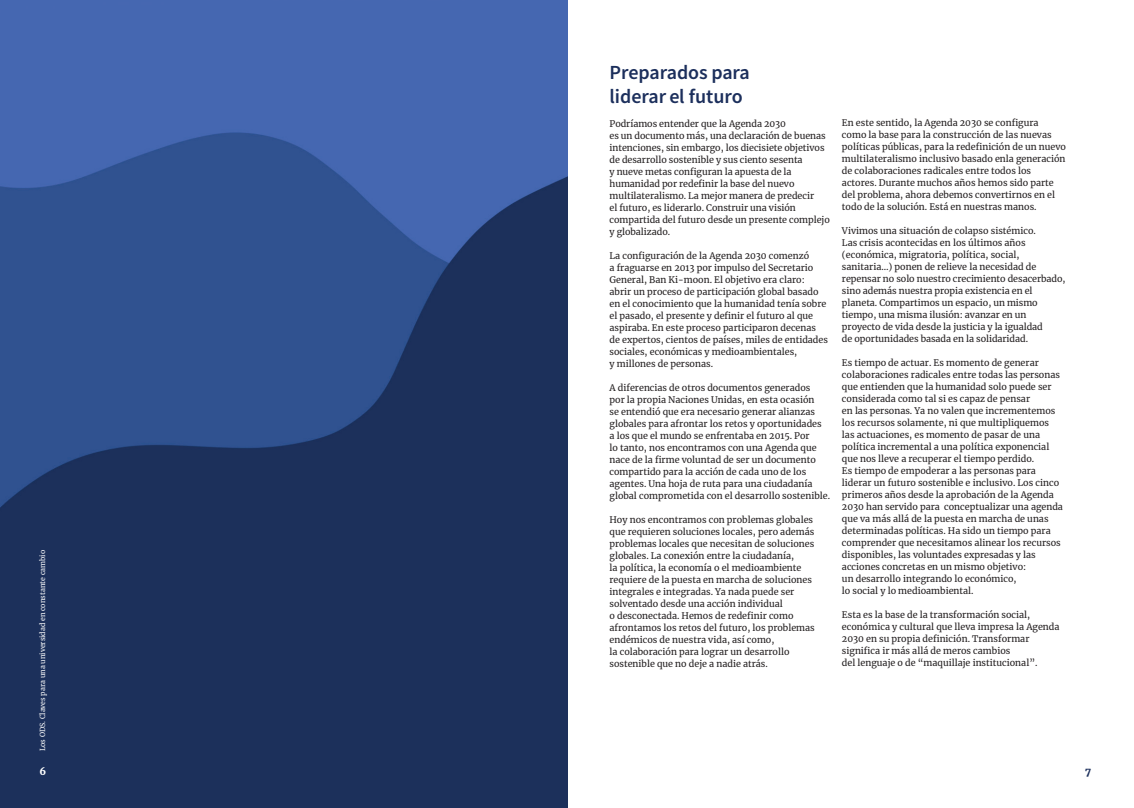
<style>
.page{position:relative;width:1134px;height:808px;background:#fff}
.page>*{position:absolute;margin:0;border:0;box-sizing:border-box;transform-origin:0 0}
.t1{font:20px/24px "Source Sans Variable";color:#1c2f5c}
.t2{font:900 10px "Merriweather";color:#fff}
.t3{font:900 10px "Merriweather";color:#1c2f5c}
.t4{font:9px/12px "Merriweather";color:#231f20}
.t5{font:7px "Merriweather";color:#fff}
</style>
<div class="page">
<img style="left:0;top:0;width:567px;height:808px">
<p class="t5" style="left:38px;top:751px;width:203px;rotate:-90deg">Los ODS. Claves para una universidad en constante cambio</p>
<h1 class="t1" style="left:609px;top:60px;width:142px">Preparados para liderar el futuro</h1>
<p class="t4" style="left:609px;top:117px;width:222px">Podríamos entender que la Agenda 2030<br>es un documento más, una declaración de buenas intenciones, sin embargo, los diecisiete objetivos de desarrollo sostenible y sus ciento sesenta<br>y nueve metas configuran la apuesta de la humanidad por redefinir la base del nuevo multilateralismo. La mejor manera de predecir<br>el futuro, es liderarlo. Construir una visión compartida del futuro desde un presente complejo y globalizado.</p>
<p class="t4" style="left:609px;top:249px;width:220px">La configuración de la Agenda 2030 comenzó<br>a fraguarse en 2013 por impulso del Secretario General, Ban Ki-moon. El objetivo era claro: abrir un proceso de participación global basado en el conocimiento que la humanidad tenía sobre el pasado, el presente y definir el futuro al que aspiraba. En este proceso participaron decenas de expertos, cientos de países, miles de entidades sociales, económicas y medioambientales,<br>y millones de personas.</p>
<p class="t4" style="left:609px;top:381px;width:222px">A diferencias de otros documentos generados<br>por la propia Naciones Unidas, en esta ocasión<br>se entendió que era necesario generar alianzas globales para afrontar los retos y oportunidades<br>a los que el mundo se enfrentaba en 2015. Por<br>lo tanto, nos encontramos con una Agenda que nace de la firme voluntad de ser un documento compartido para la acción de cada uno de los agentes. Una hoja de ruta para una ciudadanía global comprometida con el desarrollo sostenible.</p>
<p class="t4" style="left:609px;top:513px;width:207px">Hoy nos encontramos con problemas globales que requieren soluciones locales, pero además problemas locales que necesitan de soluciones globales. La conexión entre la ciudadanía,<br>la política, la economía o el medioambiente requiere de la puesta en marcha de soluciones integrales e integradas. Ya nada puede ser solventado desde una acción individual<br>o desconectada. Hemos de redefinir como afrontamos los retos del futuro, los problemas endémicos de nuestra vida, así como,<br>la colaboración para lograr un desarrollo sostenible que no deje a nadie atrás.</p>
<p class="t4" style="left:842px;top:117px;width:225px">En este sentido, la Agenda 2030 se configura<br>como la base para la construcción de las nuevas políticas públicas, para la redefinición de un nuevo multilateralismo inclusivo basado enla generación de colaboraciones radicales entre todos los actores. Durante muchos años hemos sido parte del problema, ahora debemos convertirnos en el todo de la solución. Está en nuestras manos.</p>
<p class="t4" style="left:842px;top:225px;width:225px">Vivimos una situación de colapso sistémico.<br>Las crisis acontecidas en los últimos años (económica, migratoria, política, social, sanitaria…) ponen de relieve la necesidad de repensar no solo nuestro crecimiento desacerbado, sino además nuestra propia existencia en el planeta. Compartimos un espacio, un mismo tiempo, una misma ilusión: avanzar en un proyecto de vida desde la justicia y la igualdad<br>de oportunidades basada en la solidaridad.</p>
<p class="t4" style="left:842px;top:357px;width:223px">Es tiempo de actuar. Es momento de generar colaboraciones radicales entre todas las personas que entienden que la humanidad solo puede ser considerada como tal si es capaz de pensar<br>en las personas. Ya no valen que incrementemos los recursos solamente, ni que multipliquemos las actuaciones, es momento de pasar de una política incremental a una política exponencial que nos lleve a recuperar el tiempo perdido.<br>Es tiempo de empoderar a las personas para liderar un futuro sostenible e inclusivo. Los cinco primeros años desde la aprobación de la Agenda 2030 han servido para conceptualizar una agenda que va más allá de la puesta en marcha de unas determinadas políticas. Ha sido un tiempo para comprender que necesitamos alinear los recursos disponibles, las voluntades expresadas y las acciones concretas en un mismo objetivo:<br>un desarrollo integrando lo económico,<br>lo social y lo medioambiental.</p>
<p class="t4" style="left:842px;top:609px;width:219px">Esta es la base de la transformación social, económica y cultural que lleva impresa la Agenda 2030 en su propia definición. Transformar significa ir más allá de meros cambios<br>del lenguaje o de “maquillaje institucional”.</p>
<p class="t2" style="left:39px;top:764px;width:8px">6</p>
<p class="t3" style="left:1085px;top:764px;width:7px">7</p>
</div>
